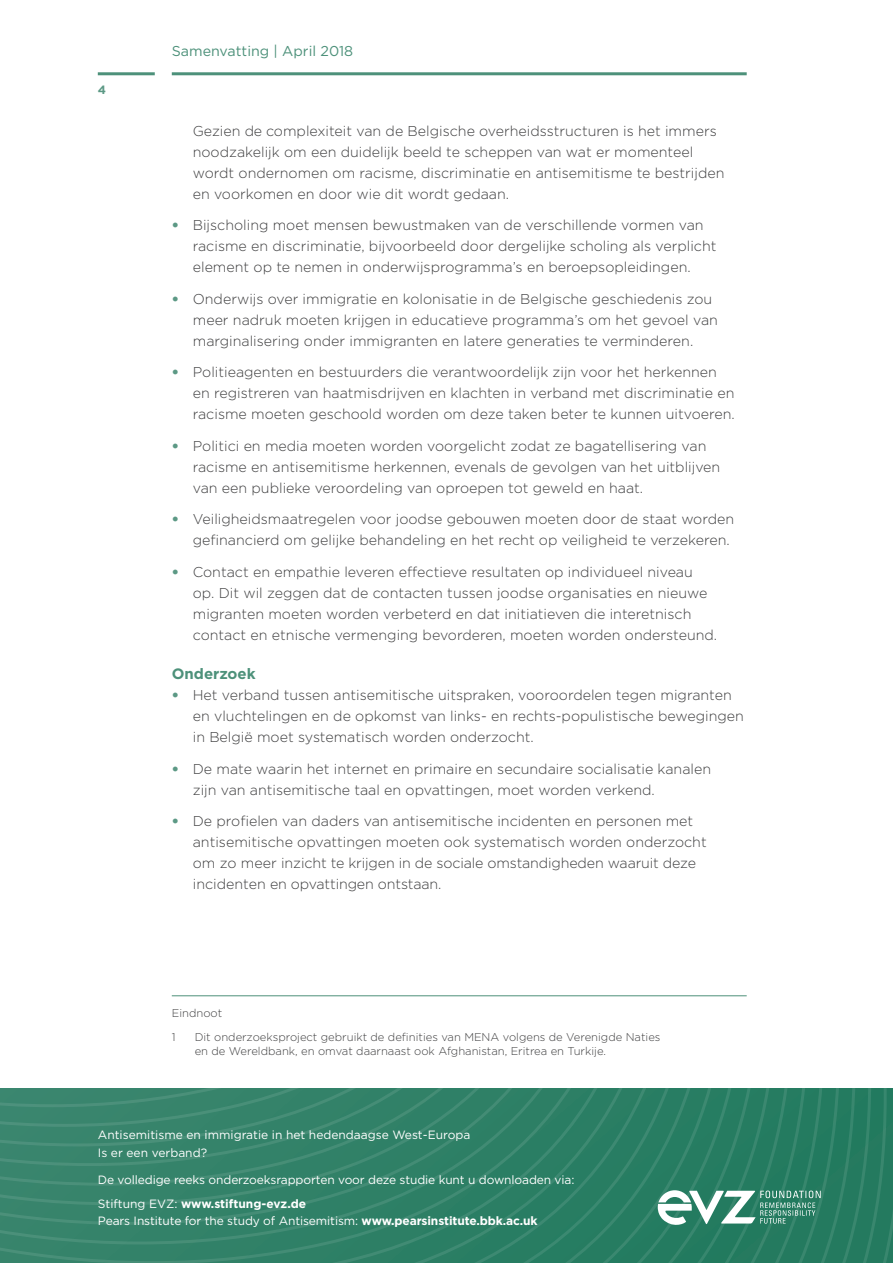
<style>
.page{position:relative;width:893px;height:1263px;background:#fff}
.page>*{position:absolute;margin:0;border:0;box-sizing:border-box;transform-origin:0 0}
.Header_3{font:700 15px "Gotham";color:#4d917a}
.t1{font:300 14.25px/21px "Gotham";color:#3e3e3f}
.t2{font:14.25px "Gotham";color:#4d917a}
.t3{font:12px/18px "Gotham";letter-spacing:-.01em;color:#fff}
.t4{font:700 12px "Gotham";color:#5c9985}
.Footnotes{font:300 11.25px/13.5px "Gotham";color:#3e3e3f}
.Footnotes_-_with_l{font:300 11.25px "Gotham";color:#3e3e3f}
.s1{font-weight:900;color:#5c9985}
.s2{font-weight:700}
</style>
<div class="page">
<hr style="left:172px;top:72px;width:575px;height:3px;background:#4d917a">
<hr style="left:98px;top:72px;width:57px;height:3px;background:#4d917a">
<svg style="left:0;top:1089px;width:893px;height:5px;background:#318168"></svg>
<svg style="left:0;top:1094px;width:893px;height:14px;background:#328268"></svg>
<svg style="left:0;top:1108px;width:893px;height:13px;background:#318168"></svg>
<svg style="left:0;top:1121px;width:893px;height:13px;background:#318168"></svg>
<svg style="left:0;top:1134px;width:893px;height:13px;background:#318168"></svg>
<svg style="left:0;top:1147px;width:893px;height:13px;background:#2f8067"></svg>
<svg style="left:0;top:1160px;width:893px;height:14px;background:#308167"></svg>
<svg style="left:0;top:1174px;width:893px;height:13px;background:#2f8067"></svg>
<svg style="left:0;top:1187px;width:893px;height:3px;background:#2e8066"></svg>
<svg style="left:0;top:1190px;width:893px;height:73px;background:#35846b"></svg>
<hr style="left:172px;top:995px;width:575px;height:1px;background:#4d917a">
<p class="t4" style="left:98px;top:82px;width:10px">4</p>
<p class="t2" style="left:172px;top:42px;width:183px">Samenvatting | April 2018</p>
<p class="t1" style="left:193px;top:120px;width:533px">Gezien de complexiteit van de Belgische overheidsstructuren is het immers noodzakelijk om een duidelijk beeld te scheppen van wat er momenteel wordt ondernomen om racisme, discriminatie en antisemitisme te bestrijden en voorkomen en door wie dit wordt gedaan.</p>
<p class="t1" style="left:193px;top:215px;width:525px;text-indent:-21px"><span class="s1">•</span> Bijscholing moet mensen bewustmaken van de verschillende vormen van racisme en discriminatie, bijvoorbeeld door dergelijke scholing als verplicht element op te nemen in onderwijsprogramma’s en beroepsopleidingen.</p>
<p class="t1" style="left:193px;top:288px;width:527px;text-indent:-21px"><span class="s1">•</span> Onderwijs over immigratie en kolonisatie in de Belgische geschiedenis zou meer nadruk moeten krijgen in educatieve programma’s om het gevoel van marginalisering onder immigranten en latere generaties te verminderen.</p>
<p class="t1" style="left:193px;top:362px;width:544px;text-indent:-21px"><span class="s1">•</span> Politieagenten en bestuurders die verantwoordelijk zijn voor het herkennen en registreren van haatmisdrijven en klachten in verband met discriminatie en racisme moeten geschoold worden om deze taken beter te kunnen uitvoeren.</p>
<p class="t1" style="left:193px;top:435px;width:529px;text-indent:-21px"><span class="s1">•</span> Politici en media moeten worden voorgelicht zodat ze bagatellisering van racisme en antisemitisme herkennen, evenals de gevolgen van het uitblijven van een publieke veroordeling van oproepen tot geweld en haat.</p>
<p class="t1" style="left:193px;top:509px;width:543px;text-indent:-21px"><span class="s1">•</span> Veiligheidsmaatregelen voor joodse gebouwen moeten door de staat worden gefinancierd om gelijke behandeling en het recht op veiligheid te verzekeren.</p>
<p class="t1" style="left:193px;top:561px;width:526px;text-indent:-21px"><span class="s1">•</span> Contact en empathie leveren effectieve resultaten op individueel niveau op. Dit wil zeggen dat de contacten tussen joodse organisaties en nieuwe migranten moeten worden verbeterd en dat initiatieven die interetnisch contact en etnische vermenging bevorderen, moeten worden ondersteund.</p>
<p class="Header_3" style="left:172px;top:664px;width:85px">Onderzoek</p>
<p class="t1" style="left:193px;top:684px;width:553px;text-indent:-21px"><span class="s1">•</span> Het verband tussen antisemitische uitspraken, vooroordelen tegen migranten en vluchtelingen en de opkomst van links- en rechts-populistische bewegingen in België moet systematisch worden onderzocht.</p>
<p class="t1" style="left:193px;top:758px;width:520px;text-indent:-21px"><span class="s1">•</span> De mate waarin het internet en primaire en secundaire socialisatie kanalen zijn van antisemitische taal en opvattingen, moet worden verkend.</p>
<p class="t1" style="left:193px;top:810px;width:515px;text-indent:-21px"><span class="s1">•</span> De profielen van daders van antisemitische incidenten en personen met antisemitische opvattingen moeten ook systematisch worden onderzocht om zo meer inzicht te krijgen in de sociale omstandigheden waaruit deze incidenten en opvattingen ontstaan.</p>
<p class="Footnotes_-_with_l" style="left:172px;top:1007px;width:52px">Eindnoot</p>
<p class="Footnotes" style="left:172px;top:1030px;width:5px">1</p>
<p class="Footnotes" style="left:195px;top:1030px;width:467px">Dit onderzoeksproject gebruikt de definities van MENA volgens de Verenigde Naties en de Wereldbank, en omvat daarnaast ook Afghanistan, Eritrea en Turkije.</p>
<p class="t3" style="left:98px;top:1126px;width:374px">Antisemitisme en immigratie in het hedendaagse West-Europa<br>Is er een verband?</p>
<p class="t3" style="left:98px;top:1168px;width:478px;line-height:24px">De volledige reeks onderzoeksrapporten voor deze studie kunt u downloaden via:<br>Stiftung EVZ: <span class="s2">www.stiftung-evz.de</span></p>
<p class="t3" style="left:98px;top:1211px;width:441px">Pears Institute for the study of Antisemitism: <span class="s2">www.pearsinstitute.bbk.ac.uk</span></p>
</div>
